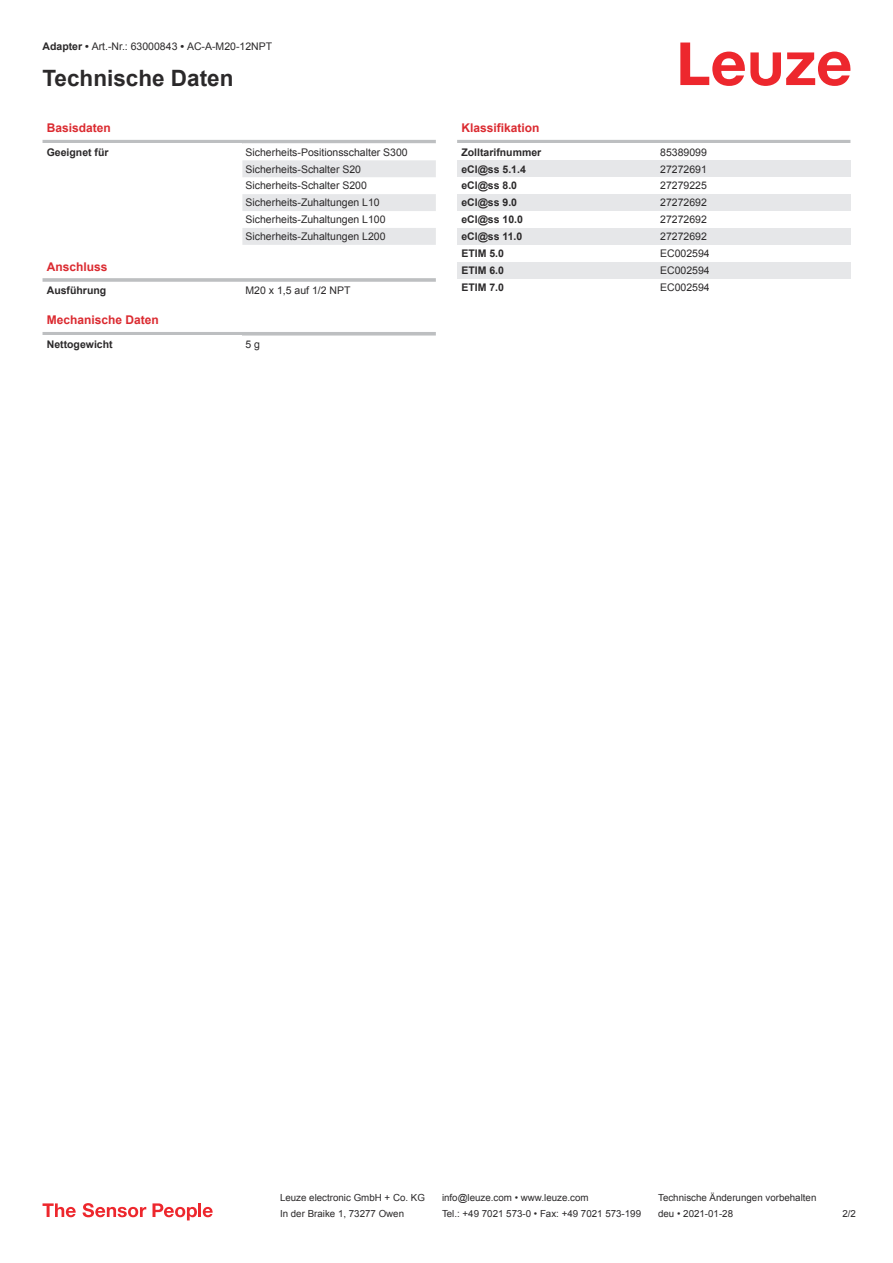
<style>
.page{position:relative;width:893px;height:1263px;background:#fff}
.page>*{position:absolute;margin:0;border:0;box-sizing:border-box;transform-origin:0 0}
.t1{font:700 22.5px "Arial";color:#2b292a}
.t2{font:700 12px "Arial";color:#db2a30}
.t3{font:10.5px/17px "Arial";color:#2b292a}
.t4{font:700 10.5px "Arial";color:#2b292a}
.t5{font:9.75px "Arial";color:#2b292a}
.s1{font-weight:700}
</style>
<div class="page">
<svg style="left:680px;top:43px;width:170px;height:43px"></svg>
<hr style="left:43px;top:140px;width:393px;height:3px;background:#bdbfc1">
<svg style="left:242px;top:143px;width:194px;height:102px"></svg>
<hr style="left:43px;top:278px;width:393px;height:4px;background:#c6c8ca">
<hr style="left:43px;top:332px;width:393px;height:3px;background:#bdbfc1">
<hr style="left:457px;top:140px;width:393px;height:3px;background:#bdbfc1">
<div style="left:457px;top:160px;width:200px;height:17px;background:#e6e7e9"></div>
<div style="left:657px;top:160px;width:193px;height:17px;background:#e6e7e9"></div>
<div style="left:457px;top:194px;width:200px;height:17px;background:#e6e7e9"></div>
<div style="left:657px;top:194px;width:193px;height:17px;background:#e6e7e9"></div>
<div style="left:457px;top:228px;width:200px;height:17px;background:#e6e7e9"></div>
<div style="left:657px;top:228px;width:193px;height:17px;background:#e6e7e9"></div>
<div style="left:457px;top:262px;width:200px;height:17px;background:#e6e7e9"></div>
<div style="left:657px;top:262px;width:193px;height:17px;background:#e6e7e9"></div>
<svg style="left:43px;top:1203px;width:33px;height:14px"></svg>
<svg style="left:83px;top:1203px;width:63px;height:14px"></svg>
<svg style="left:153px;top:1203px;width:44px;height:17px"></svg>
<hr style="left:198px;top:1203px;width:3px;height:14px;background:#ed272d">
<svg style="left:203px;top:1207px;width:10px;height:10px"></svg>
<p class="t3" style="left:43px;top:39px;width:231px"><span class="s1">Adapter •</span> Art.-Nr.: 63000843 <span class="s1">•</span> AC-A-M20-12NPT</p>
<h1 class="t1" style="left:43px;top:70px;width:192px">Technische Daten</h1>
<p class="t2" style="left:47px;top:123px;width:66px">Basisdaten</p>
<p class="t4" style="left:47px;top:148px;width:63px">Geeignet für</p>
<p class="t3" style="left:246px;top:144px;width:164px">Sicherheits-Positionsschalter S300<br>Sicherheits-Schalter S20<br>Sicherheits-Schalter S200<br>Sicherheits-Zuhaltungen L10<br>Sicherheits-Zuhaltungen L100<br>Sicherheits-Zuhaltungen L200</p>
<p class="t2" style="left:47px;top:262px;width:62px">Anschluss</p>
<p class="t4" style="left:47px;top:286px;width:61px">Ausführung</p>
<p class="t3" style="left:246px;top:283px;width:107px">M20 x 1,5 auf 1/2 NPT</p>
<p class="t2" style="left:47px;top:316px;width:114px">Mechanische Daten</p>
<p class="t4" style="left:47px;top:340px;width:67px">Nettogewicht</p>
<p class="t3" style="left:246px;top:337px;width:16px">5 g</p>
<p class="t2" style="left:461px;top:123px;width:80px">Klassifikation</p>
<p class="t4" style="left:461px;top:148px;width:81px">Zolltarifnummer</p>
<p class="t3" style="left:660px;top:144px;width:48px">85389099</p>
<p class="t4" style="left:461px;top:165px;width:66px">eCl@ss 5.1.4</p>
<p class="t3" style="left:660px;top:161px;width:48px">27272691</p>
<p class="t4" style="left:461px;top:182px;width:57px">eCl@ss 8.0</p>
<p class="t3" style="left:660px;top:178px;width:48px">27279225</p>
<p class="t4" style="left:461px;top:199px;width:57px">eCl@ss 9.0</p>
<p class="t3" style="left:660px;top:195px;width:48px">27272692</p>
<p class="t4" style="left:461px;top:216px;width:63px">eCl@ss 10.0</p>
<p class="t3" style="left:660px;top:212px;width:48px">27272692</p>
<p class="t4" style="left:461px;top:233px;width:63px">eCl@ss 11.0</p>
<p class="t3" style="left:660px;top:229px;width:48px">27272692</p>
<p class="t4" style="left:461px;top:249px;width:44px">ETIM 5.0</p>
<p class="t3" style="left:660px;top:246px;width:51px">EC002594</p>
<p class="t4" style="left:461px;top:266px;width:44px">ETIM 6.0</p>
<p class="t3" style="left:660px;top:263px;width:51px">EC002594</p>
<p class="t4" style="left:461px;top:283px;width:44px">ETIM 7.0</p>
<p class="t3" style="left:660px;top:280px;width:51px">EC002594</p>
<p class="t5" style="left:280px;top:1194px;width:146px">Leuze electronic GmbH + Co. KG</p>
<p class="t5" style="left:442px;top:1194px;width:148px">info@leuze.com • www.leuze.com</p>
<p class="t5" style="left:658px;top:1194px;width:160px">Technische Änderungen vorbehalten</p>
<p class="t5" style="left:280px;top:1210px;width:126px">In der Braike 1, 73277 Owen</p>
<p class="t5" style="left:442px;top:1210px;width:201px">Tel.: +49 7021 573-0 • Fax: +49 7021 573-199</p>
<p class="t5" style="left:658px;top:1210px;width:76px">deu • 2021-01-28</p>
<p class="t5" style="left:842px;top:1210px;width:15px">2 /2</p>
</div>
